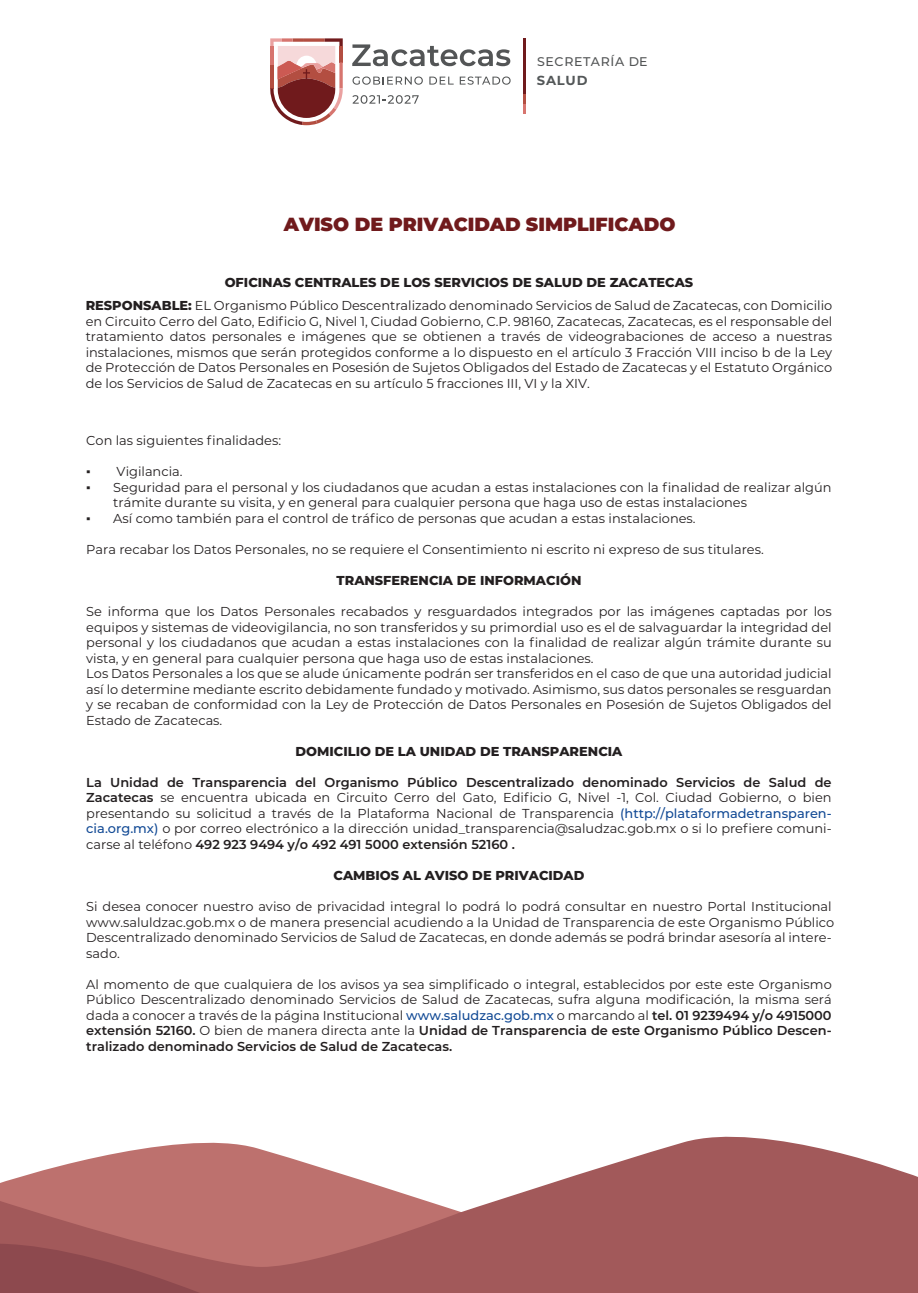
<style>
.page{position:relative;width:918px;height:1293px;background:#fff}
.page>*{position:absolute;margin:0;border:0;box-sizing:border-box;transform-origin:0 0}
.t1{font:900 18.9px "Montserrat";color:#701a1c}
.t2{font:700 13.05px "Montserrat";letter-spacing:.065em;color:#535758}
.t3{font:12.9px/15.5px "Montserrat";color:#231f20;text-align:justify}
.t4{font:800 12.9px "Montserrat";color:#231f20}
.t5{font:500 12.6px "Montserrat";letter-spacing:.055em;color:#535556}
.s1{font-weight:800}
.s2{font-family:"Times New Roman"}
.s3{font-weight:600}
.s4{font-weight:500;color:#124a95}
</style>
<div class="page">
<svg style="left:0;top:1136px;width:918px;height:157px;fill:#a2595a"></svg>
<svg style="left:0;top:1244px;width:200px;height:49px;background:#954f53"></svg>
<svg style="left:270px;top:38px;width:73px;height:87px"></svg>
<svg style="left:352px;top:44px;width:158px;height:22px"></svg>
<svg style="left:353px;top:77px;width:70px;height:8px"></svg>
<svg style="left:429px;top:77px;width:25px;height:8px"></svg>
<svg style="left:460px;top:77px;width:51px;height:8px"></svg>
<svg style="left:352px;top:95px;width:67px;height:9px"></svg>
<hr style="left:523px;top:38px;width:2px;height:57px;background:#701a1c">
<svg style="left:523px;top:95px;width:2px;height:19px"></svg>
<p class="t5" style="left:537px;top:52px;width:112px">SECRETARÍA DE</p>
<p class="t2" style="left:537px;top:71px;width:52px">SALUD</p>
<h1 class="t1" style="left:284px;top:210px;width:393px">AVISO DE PRIVACIDAD SIMPLIFICADO</h1>
<p class="t3" style="left:86px;top:270px;width:748px;line-height:23.4px;text-align:center"><span class="s1">OFICINAS CENTRALES DE LOS SERVICIOS DE SALUD DE ZACATECAS<br>RESPONSABLE:</span> EL Organismo Público Descentralizado denominado Servicios de Salud de Zacatecas, con Domicilio</p>
<p class="t3" style="left:86px;top:313px;width:748px">en Circuito Cerro del Gato, Edificio G, Nivel 1, Ciudad Gobierno, C.P. 98160, Zacatecas, Zacatecas, es el responsable del tratamiento datos personales e imágenes que se obtienen a través de videograbaciones de acceso a nuestras instalaciones, mismos que serán protegidos conforme a lo dispuesto en el artículo 3 Fracción VIII inciso b de la Ley de Protección de Datos Personales en Posesión de Sujetos Obligados del Estado de Zacatecas y el Estatuto Orgánico de los Servicios de Salud de Zacatecas en su artículo 5 fracciones III, VI y la XIV.</p>
<p class="t3" style="left:86px;top:433px;width:196px">Con las siguientes finalidades:</p>
<p class="t3" style="left:86px;top:464px;width:98px"><span class="s2">▪</span> Vigilancia.</p>
<p class="t3" style="left:113px;top:479px;width:720px;text-indent:-27px"><span class="s2">▪</span> Seguridad para el personal y los ciudadanos que acudan a estas instalaciones con la finalidad de realizar algún trámite durante su visita, y en general para cualquier persona que haga uso de estas instalaciones</p>
<p class="t3" style="left:86px;top:510px;width:611px"><span class="s2">▪</span> Así como también para el control de tráfico de personas que acudan a estas instalaciones.</p>
<p class="t3" style="left:86px;top:541px;width:679px">Para recabar los Datos Personales, no se requiere el Consentimiento ni escrito ni expreso de sus titulares.</p>
<p class="t4" style="left:337px;top:571px;width:246px">TRANSFERENCIA DE INFORMACIÓN</p>
<p class="t3" style="left:86px;top:603px;width:747px;text-align:left">Se informa que los Datos Personales recabados y resguardados integrados por las imágenes captadas por los equipos y sistemas de videovigilancia, no son transferidos y su primordial uso es el de salvaguardar la integridad del personal y los ciudadanos que acudan a estas instalaciones con la finalidad de realizar algún trámite durante su vista, y en general para cualquier persona que haga uso de estas instalaciones.<br>Los Datos Personales a los que se alude únicamente podrán ser transferidos en el caso de que una autoridad judicial así lo determine mediante escrito debidamente fundado y motivado. Asimismo, sus datos personales se resguardan y se recaban de conformidad con la Ley de Protección de Datos Personales en Posesión de Sujetos Obligados del Estado de Zacatecas.</p>
<p class="t4" style="left:296px;top:742px;width:328px">DOMICILIO DE LA UNIDAD DE TRANSPARENCIA</p>
<p class="t3" style="left:86px;top:774px;width:747px"><span class="s3">La Unidad de Transparencia del Organismo Público Descentralizado denominado Servicios de Salud de Zacatecas</span> se encuentra ubicada en Circuito Cerro del Gato, Edificio G, Nivel -1, Col. Ciudad Gobierno, o bien presentando su solicitud a través de la Plataforma Nacional de Transparencia <span class="s4">(http://plataformadetransparen&shy;cia.org.mx)</span> o por correo electrónico a la dirección unidad_transparencia@saludzac.gob.mx o si lo prefiere comuni&shy;carse al teléfono <span class="s3">492 923 9494 y/o 492 491 5000 extensión 52160 .</span></p>
<p class="t4" style="left:334px;top:866px;width:252px">CAMBIOS AL AVISO DE PRIVACIDAD</p>
<p class="t3" style="left:86px;top:898px;width:750px;text-align:left">Si desea conocer nuestro aviso de privacidad integral lo podrá lo podrá consultar en nuestro Portal Institucional www.saluldzac.gob.mx o de manera presencial acudiendo a la Unidad de Transparencia de este Organismo Público Descentralizado denominado Servicios de Salud de Zacatecas, en donde además se podrá brindar asesoría al intere&shy;sado.</p>
<p class="t3" style="left:86px;top:976px;width:747px">Al momento de que cualquiera de los avisos ya sea simplificado o integral, establecidos por este este Organismo Público Descentralizado denominado Servicios de Salud de Zacatecas, sufra alguna modificación, la misma será dada a conocer a través de la página Institucional <span class="s4">www.saludzac.gob.mx</span> o marcando al <span class="s3">tel. 01 9239494 y/o 4915000 extensión 52160.</span> O bien de manera directa ante la <span class="s3">Unidad de Transparencia de este Organismo Público Descen&shy;tralizado denominado Servicios de Salud de Zacatecas.</span></p>
</div>
